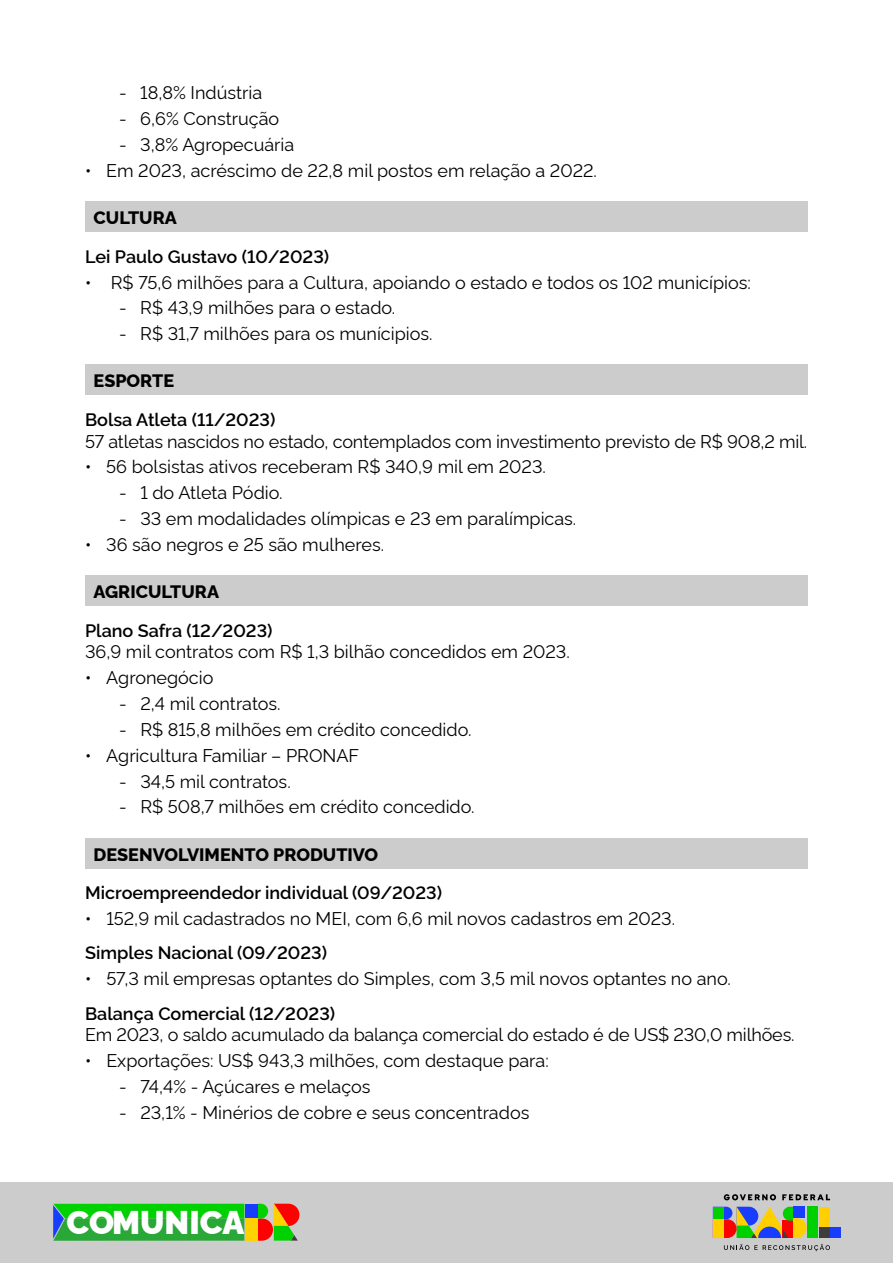
<style>
.page{position:relative;width:893px;height:1263px;background:#fff}
.page>*{position:absolute;margin:0;border:0;box-sizing:border-box;transform-origin:0 0}
.t1{font:900 32.85px "Rawline";color:#fff}
.t2{font:18px "Rawline";color:#000}
.t3{font:600 18px "Rawline";color:#000}
.t4{font:800 18px "Rawline";color:#000}
</style>
<div class="page">
<div style="left:0;top:1182px;width:893px;height:81px;background:#ccc"></div>
<svg style="left:724px;top:1244px;width:106px;height:7px"></svg>
<div style="left:819px;top:1207px;width:11px;height:20px;background:#ffcf00"></div>
<div style="left:830px;top:1227px;width:11px;height:11px;background:#173dff"></div>
<div style="left:819px;top:1227px;width:11px;height:11px;background:#3d3d3d"></div>
<div style="left:807px;top:1207px;width:10px;height:31px;background:#00cf00"></div>
<svg style="left:713px;top:1207px;width:94px;height:31px;background:#979060"></svg>
<svg style="left:724px;top:1194px;width:52px;height:6px"></svg>
<svg style="left:782px;top:1194px;width:48px;height:6px"></svg>
<div style="left:245px;top:1204px;width:13px;height:14px;background:#173dff"></div>
<div style="left:245px;top:1218px;width:13px;height:23px;background:#ffd100"></div>
<svg style="left:53px;top:1204px;width:191px;height:37px;background:#1cb52b"></svg>
<svg style="left:258px;top:1204px;width:41px;height:37px"></svg>
<div style="left:85px;top:201px;width:723px;height:31px;background:#ccc"></div>
<div style="left:85px;top:364px;width:723px;height:31px;background:#ccc"></div>
<div style="left:85px;top:575px;width:723px;height:31px;background:#ccc"></div>
<div style="left:85px;top:838px;width:723px;height:30px;background:#ccc"></div>
<p class="t2" style="left:119px;top:79px;width:145px">- 18,8% Indústria</p>
<p class="t2" style="left:119px;top:105px;width:162px">- 6,6% Construção</p>
<p class="t2" style="left:119px;top:131px;width:177px">- 3,8% Agropecuária</p>
<p class="t2" style="left:85px;top:156px;width:513px">• Em 2023, acréscimo de 22,8 mil postos em relação a 2022.</p>
<p class="t4" style="left:94px;top:204px;width:85px">CULTURA</p>
<p class="t3" style="left:85px;top:242px;width:246px">Lei Paulo Gustavo (10/2023)</p>
<p class="t2" style="left:85px;top:268px;width:667px">• R$ 75,6 milhões para a Cultura, apoiando o estado e todos os 102 municípios:</p>
<p class="t2" style="left:119px;top:294px;width:278px">- R$ 43,9 milhões para o estado.</p>
<p class="t2" style="left:119px;top:320px;width:315px">- R$ 31,7 milhões para os munícipios.</p>
<p class="t4" style="left:94px;top:367px;width:82px">ESPORTE</p>
<p class="t3" style="left:85px;top:406px;width:192px">Bolsa Atleta (11/2023)</p>
<p class="t2" style="left:85px;top:427px;width:724px">57 atletas nascidos no estado, contemplados com investimento previsto de R$ 908,2 mil.</p>
<p class="t2" style="left:85px;top:453px;width:462px">• 56 bolsistas ativos receberam R$ 340,9 mil em 2023.</p>
<p class="t2" style="left:119px;top:479px;width:165px">- 1 do Atleta Pódio.</p>
<p class="t2" style="left:119px;top:505px;width:459px">- 33 em modalidades olímpicas e 23 em paralímpicas.</p>
<p class="t2" style="left:85px;top:530px;width:301px">• 36 são negros e 25 são mulheres.</p>
<p class="t4" style="left:94px;top:578px;width:127px">AGRICULTURA</p>
<p class="t3" style="left:85px;top:616px;width:189px">Plano Safra (12/2023)</p>
<p class="t2" style="left:85px;top:638px;width:486px">36,9 mil contratos com R$ 1,3 bilhão concedidos em 2023.</p>
<p class="t2" style="left:85px;top:664px;width:130px">• Agronegócio</p>
<p class="t2" style="left:119px;top:689px;width:163px">- 2,4 mil contratos.</p>
<p class="t2" style="left:119px;top:715px;width:354px">- R$ 815,8 milhões em crédito concedido.</p>
<p class="t2" style="left:85px;top:741px;width:276px">• Agricultura Familiar – PRONAF</p>
<p class="t2" style="left:119px;top:767px;width:173px">- 34,5 mil contratos.</p>
<p class="t2" style="left:119px;top:793px;width:357px">- R$ 508,7 milhões em crédito concedido.</p>
<p class="t4" style="left:94px;top:840px;width:286px">DESENVOLVIMENTO PRODUTIVO</p>
<p class="t3" style="left:85px;top:879px;width:358px">Microempreendedor individual (09/2023)</p>
<p class="t2" style="left:85px;top:904px;width:592px">• 152,9 mil cadastrados no MEI, com 6,6 mil novos cadastros em 2023.</p>
<p class="t3" style="left:85px;top:939px;width:243px">Simples Nacional (09/2023)</p>
<p class="t2" style="left:85px;top:965px;width:647px">• 57,3 mil empresas optantes do Simples, com 3,5 mil novos optantes no ano.</p>
<p class="t3" style="left:85px;top:999px;width:252px">Balança Comercial (12/2023)</p>
<p class="t2" style="left:85px;top:1021px;width:711px">Em 2023, o saldo acumulado da balança comercial do estado é de US$ 230,0 milhões.</p>
<p class="t2" style="left:85px;top:1046px;width:465px">• Exportações: US$ 943,3 milhões, com destaque para:</p>
<p class="t2" style="left:119px;top:1072px;width:253px">- 74,4% - Açúcares e melaços</p>
<p class="t2" style="left:119px;top:1098px;width:412px">- 23,1% - Minérios de cobre e seus concentrados</p>
<h1 class="t1" style="left:67px;top:1197px;width:179px">COMUNICA</h1>
</div>
